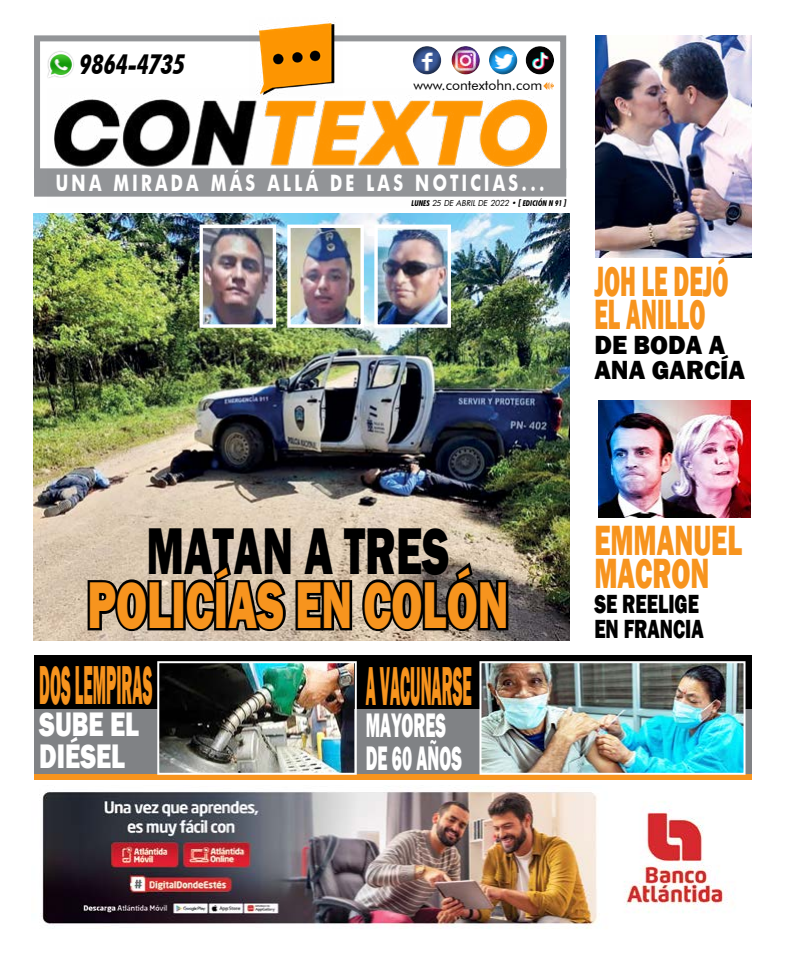
<style>
.page{position:relative;width:786px;height:964px;background:#fff}
.page>*{position:absolute;margin:0;border:0;box-sizing:border-box;transform-origin:0 0}
.t1{font:800 68px/53.9px "Franklin Gothic";color:#000;text-align:center;scale:.66 1}
.t2{font:800 56.4px "Franklin Gothic";color:#f7941e;scale:.28 1}
.t3{font:800 43.5px/33px "Franklin Gothic";color:#f7941e;scale:.53 1}
.t4{font:800 43.5px/33px "Franklin Gothic";color:#f7941e;scale:.63 1}
.t5{font:800 35px/32.4px "Franklin Gothic";color:#fff;scale:.49 1}
.t6{font:800 35px/32.4px "Franklin Gothic";color:#fff;scale:.74 1}
.t7{font:italic 700 condensed 27.3px "Futura BT";color:#000}
.t8{font:800 27px/25px "Franklin Gothic";color:#000;scale:.71 1}
.t9{font:800 27px/25px "Franklin Gothic";color:#000;scale:.96 1}
.t10{font:700 21.7px "Futura";letter-spacing:.205em;color:#fff;scale:.74 1}
.t11{font:14px "Futura BT";color:#000}
.t12{font:italic 700 condensed 8px "Futura BT";color:#000}
.s1{font-family:"Futura";font-weight:400;font-stretch:normal}
</style>
<div class="page">
<div style="left:34px;top:657px;width:717px;height:123px;background:#f7941e"></div>
<div style="left:34px;top:655px;width:717px;height:119px;background:#808285"></div>
<div style="left:34px;top:655px;width:717px;height:54px;background:#000"></div>
<img style="left:160px;top:664px;width:193px;height:108px">
<div style="left:157px;top:661px;width:199px;height:114px;border:2px solid #fff"></div>
<img style="left:482px;top:664px;width:260px;height:108px">
<div style="left:479px;top:661px;width:266px;height:114px;border:2px solid #fff"></div>
<img style="left:34px;top:214px;width:535px;height:426px">
<div style="left:47px;top:51px;width:28px;height:28px;background:#000;opacity:.35"></div>
<svg style="left:48px;top:52px;width:25px;height:25px"></svg>
<div style="left:34px;top:35px;width:532px;height:143px;border:6px solid #939598"></div>
<div style="left:34px;top:168px;width:532px;height:29px;background:#939598"></div>
<div style="left:407px;top:41px;width:39px;height:35px;background:#000;opacity:.5"></div>
<div style="left:446px;top:41px;width:39px;height:35px;background:#000;opacity:.5"></div>
<div style="left:483px;top:41px;width:40px;height:35px;background:#000;opacity:.5"></div>
<div style="left:520px;top:41px;width:39px;height:35px;background:#000;opacity:.5"></div>
<svg style="left:543px;top:82px;width:10px;height:8px"></svg>
<img style="left:47px;top:89px;width:502px;height:108px">
<img style="left:249px;top:21px;width:93px;height:77px">
<img style="left:595px;top:35px;width:156px;height:223px">
<img style="left:598px;top:401px;width:152px;height:117px">
<img style="left:39px;top:791px;width:695px;height:138px">
<img style="left:203px;top:229px;width:69px;height:95px">
<div style="left:199px;top:225px;width:77px;height:103px;border:3px solid #fff"></div>
<img style="left:291px;top:229px;width:69px;height:95px">
<div style="left:287px;top:225px;width:77px;height:103px;border:3px solid #fff"></div>
<img style="left:378px;top:229px;width:69px;height:95px">
<div style="left:374px;top:225px;width:77px;height:103px;border:3px solid #fff"></div>
<h3 class="t7" style="left:80px;top:48px;width:107px">9864-4735</h3>
<h3 class="t11" style="left:413px;top:77px;width:130px">www.contextohn.com</h3>
<h3 class="t10" style="left:56px;top:168px;width:661px">UNA MIRADA MÁS ALLÁ DE LAS NOTICIAS...</h3>
<p class="t12" style="left:411px;top:198px;width:156px">LUNES <span class="s1">25 DE ABRIL DE 2022 •</span> [ EDICIÓN N 91 ]</p>
<h3 class="t3" style="left:594px;top:265px;width:254px">JOH LE DEJÓ<br>EL ANILLO</h3>
<h3 class="t9" style="left:594px;top:333px;width:158px">DE BODA A<br>ANA GARCÍA</h3>
<h1 class="t1" style="left:87px;top:524px;width:639px">MATAN A TRES<br>POLICÍAS EN COLÓN</h1>
<h2 class="t2" style="left:39px;top:648px;width:405px">DOS LEMPIRAS</h2>
<h3 class="t6" style="left:39px;top:708px;width:136px">SUBE EL<br>DIÉSEL</h3>
<h2 class="t2" style="left:365px;top:649px;width:380px">A VACUNARSE</h2>
<h3 class="t5" style="left:365px;top:709px;width:197px">MAYORES<br>DE 60 AÑOS</h3>
<h3 class="t4" style="left:594px;top:524px;width:236px">EMMANUEL<br>MACRON</h3>
<h3 class="t8" style="left:594px;top:592px;width:155px">SE REELIGE<br>EN FRANCIA</h3>
</div>
